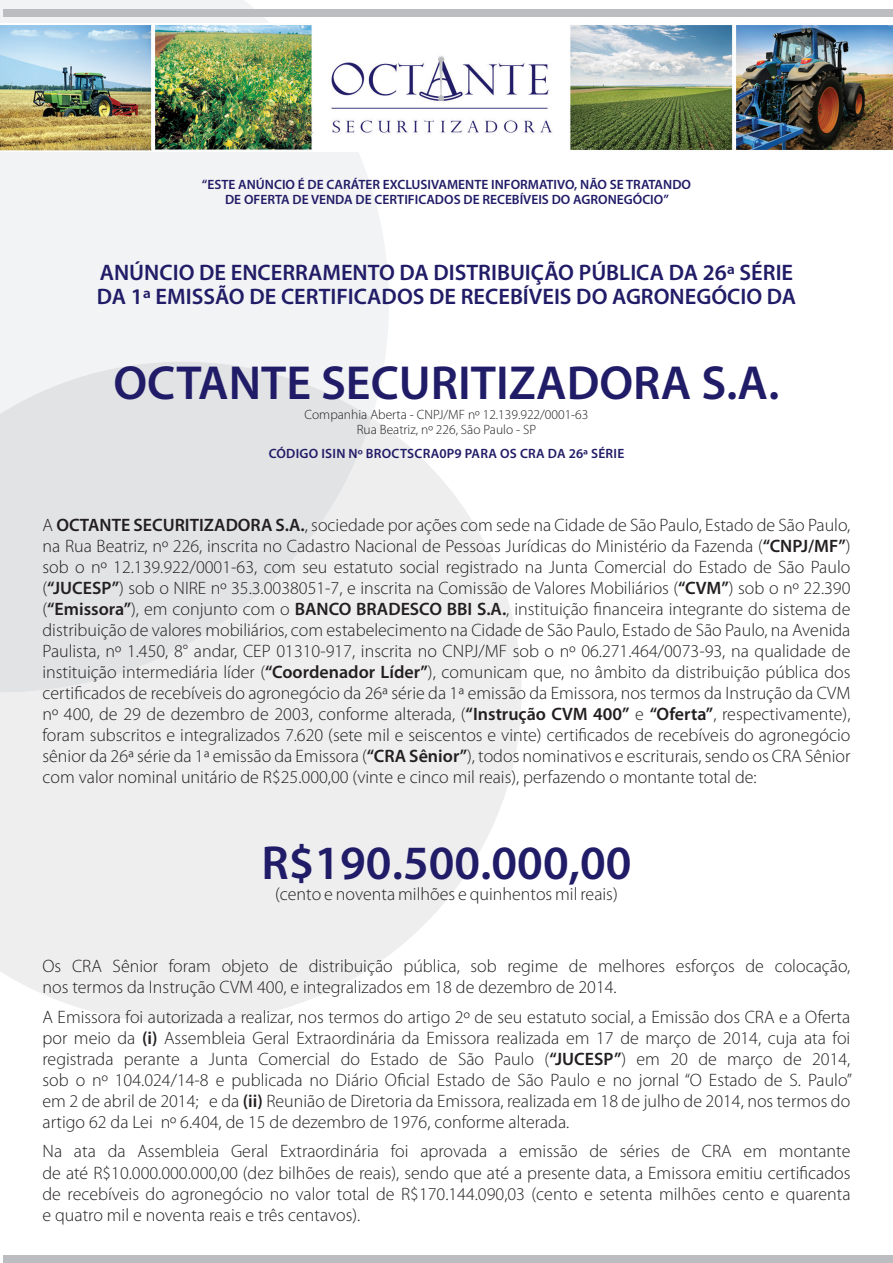
<style>
.page{position:relative;width:893px;height:1263px;background:#fff}
.page>*{position:absolute;margin:0;border:0;box-sizing:border-box;transform-origin:0 0}
.t1{font:600 48px "Myriad Pro";color:#211c67}
.t2{font:600 22.5px/24px "Myriad Pro";color:#211c67}
.t3{font:300 18px/21px "Myriad Pro";color:#231f20;text-align:justify}
.t4{font:600 13.5px/15px "Myriad Pro";color:#211c67;text-align:center}
.t5{font:300 13.5px/15px "Myriad Pro";color:#231f20;text-align:center}
.t6{font:600 13.5px "Myriad Pro";letter-spacing:.02em;color:#211c67}
.s1{font-weight:600}
</style>
<div class="page">
<div style="left:0;top:0;width:389px;height:415px;background:#f2f3f4"></div>
<svg style="left:0;top:418px;width:521px;height:605px;fill:#eeeeef"></svg>
<svg style="left:0;top:362px;width:372px;height:331px;background:#e5e6e7"></svg>
<img style="left:0;top:23px;width:893px;height:129px">
<div style="left:3px;top:9px;width:889px;height:8px;background:#bcbdc0"></div>
<div style="left:3px;top:1255px;width:889px;height:8px;background:#bcbdc0"></div>
<p class="t4" style="left:202px;top:176px;width:491px">“ESTE ANÚNCIO É DE CARÁTER EXCLUSIVAMENTE INFORMATIVO, NÃO SE TRATANDO<br>DE OFERTA DE VENDA DE CERTIFICADOS DE RECEBÍVEIS DO AGRONEGÓCIO”</p>
<p class="t2" style="left:97px;top:260px;width:701px">ANÚNCIO DE ENCERRAMENTO DA DISTRIBUIÇÃO PÚBLICA DA 26ª SÉRIE<br>DA 1ª EMISSÃO DE CERTIFICADOS DE RECEBÍVEIS DO AGRONEGÓCIO DA</p>
<h1 class="t1" style="left:114px;top:353px;width:667px">OCTANTE SECURITIZADORA S.A.</h1>
<p class="t5" style="left:304px;top:407px;width:285px">Companhia Aberta - CNPJ/MF nº 12.139.922/0001-63<br>Rua Beatriz, nº 226, São Paulo - SP</p>
<p class="t6" style="left:269px;top:445px;width:357px">CÓDIGO ISIN Nº BROCTSCRA0P9 PARA OS CRA DA 26ª SÉRIE</p>
<p class="t3" style="left:43px;top:515px;width:809px">A <span class="s1">OCTANTE SECURITIZADORA S.A.</span> , sociedade por ações com sede na Cidade de São Paulo, Estado de São Paulo, na Rua Beatriz, nº 226, inscrita no Cadastro Nacional de Pessoas Jurídicas do Ministério da Fazenda (<span class="s1">“CNPJ/MF”</span>) sob o nº 12.139.922/0001-63, com seu estatuto social registrado na Junta Comercial do Estado de São Paulo (<span class="s1">“JUCESP”</span>) sob o NIRE nº 35.3.0038051-7, e inscrita na Comissão de Valores Mobiliários (<span class="s1">“CVM”</span>) sob o nº 22.390 (<span class="s1">“Emissora”</span>), em conjunto com o <span class="s1">BANCO BRADESCO BBI S.A.</span>, instituição financeira integrante do sistema de distribuição de valores mobiliários, com estabelecimento na Cidade de São Paulo, Estado de São Paulo, na Avenida Paulista, nº 1.450, 8° andar, CEP 01310-917, inscrita no CNPJ/MF sob o nº 06.271.464/0073-93, na qualidade de instituição intermediária líder (<span class="s1">“Coordenador Líder”</span>), comunicam que, no âmbito da distribuição pública dos certificados de recebíveis do agronegócio da 26ª série da 1ª emissão da Emissora, nos termos da Instrução da CVM nº 400, de 29 de dezembro de 2003, conforme alterada, (<span class="s1">“Instrução CVM 400”</span> e <span class="s1">“Oferta”</span>, respectivamente), foram subscritos e integralizados 7.620 (sete mil e seiscentos e vinte) certificados de recebíveis do agronegócio sênior da 26ª série da 1ª emissão da Emissora (<span class="s1">“CRA Sênior”</span>), todos nominativos e escriturais, sendo os CRA Sênior com valor nominal unitário de R$25.000,00 (vinte e cinco mil reais), perfazendo o montante total de:</p>
<h1 class="t1" style="left:261px;top:832px;width:372px">R$190.500.000,00</h1>
<p class="t3" style="left:275px;top:883px;width:344px">(cento e noventa milhões e quinhentos mil reais)</p>
<p class="t3" style="left:43px;top:956px;width:809px">Os CRA Sênior foram objeto de distribuição pública, sob regime de melhores esforços de colocaçã o, nos termos da Instrução CVM 400, e integralizados em 18 de dezembro de 2014.</p>
<p class="t3" style="left:43px;top:1007px;width:811px">A Emissora foi autorizada a realizar, nos termos do artigo 2º de seu estatuto social, a Emissão dos CRA e a Oferta por meio da <span class="s1">(i)</span> Assembleia Geral Extraordinária da Emissora realizada em 17 de março de 2014, cuja ata foi registrada perante a Junta Comercial do Estado de São Paulo (<span class="s1">“JUCESP”</span>) em 20 de março de 2014, sob o nº 104.024/14-8 e publicada no Diário Oficial Estado de São Paulo e no jornal “O Estado de S. Paulo” em 2 de abril de 2014; e da <span class="s1">(ii)</span> Reunião de Diretoria da Emissora, realizada em 18 de julho de 2014, nos termos do artigo 62 da Lei nº 6.404, de 15 de dezembro de 1976, conforme alterada.</p>
<p class="t3" style="left:43px;top:1141px;width:809px">Na ata da Assembleia Geral Extraordinária foi aprovada a emissão de séries de CRA em montante de até R$10.000.000.00 0,00 (dez bilhões de reais), sendo que até a presente data, a Emissora emitiu certificados de recebíveis do agronegócio no valor total de R$170.144.090,03 (cento e setenta milhões cento e quarenta e quatro mil e noventa reais e três centavos).</p>
</div>
